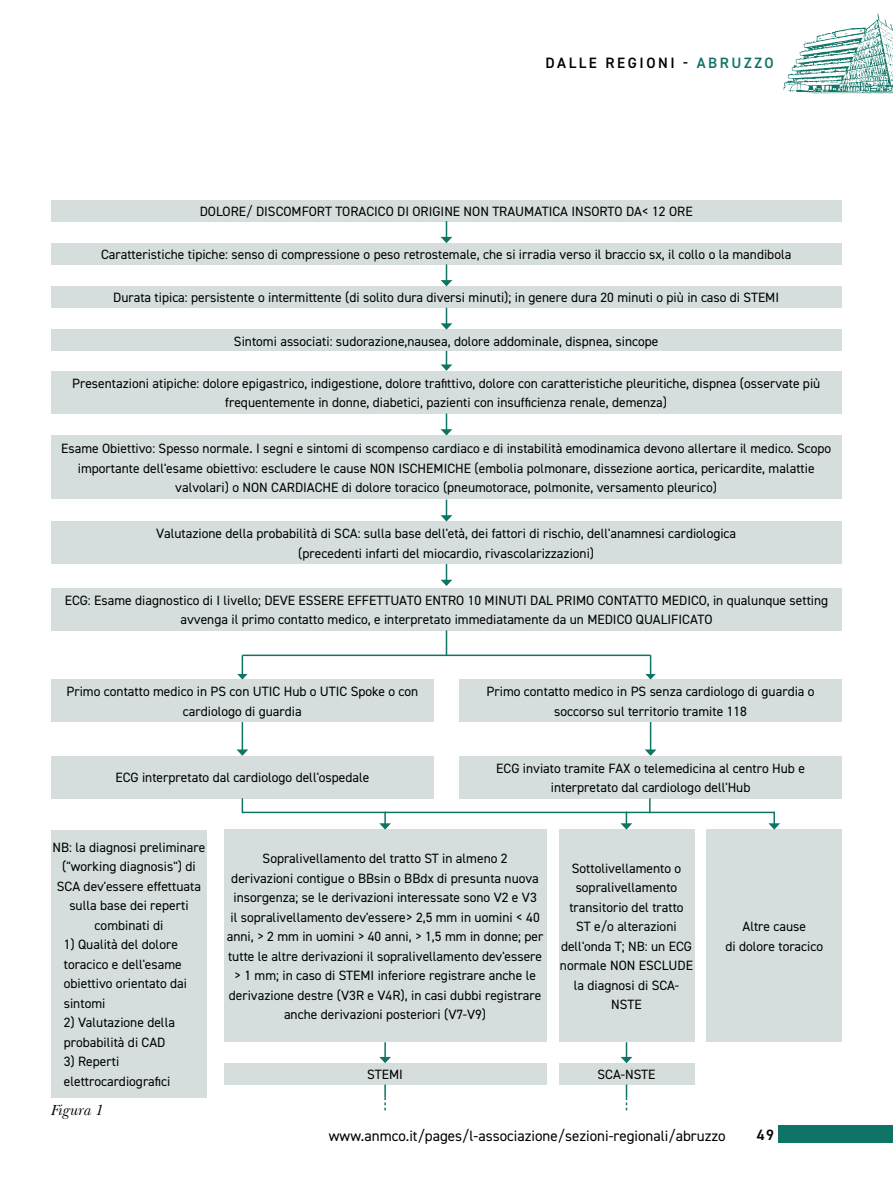
<style>
.page{position:relative;width:893px;height:1191px;background:#fff}
.page>*{position:absolute;margin:0;border:0;box-sizing:border-box;transform-origin:0 0}
.t1{font:15px "DIN2014";color:#000}
.t2{font:600 15px "DIN2014";letter-spacing:.17em;color:#000}
.t3{font:italic 15px "New Baskerville IT Cby BT";color:#000}
.t4{font:13.5px/19.5px "DIN2014";color:#000;text-align:center}
.s1{color:#0f7366}
</style>
<div class="page">
<div style="left:51px;top:200px;width:790px;height:21px;background:#d5dedc"></div>
<div style="left:51px;top:243px;width:790px;height:21px;background:#d5dedc"></div>
<div style="left:51px;top:286px;width:790px;height:22px;background:#d5dedc"></div>
<div style="left:51px;top:330px;width:790px;height:21px;background:#d5dedc"></div>
<div style="left:51px;top:371px;width:790px;height:42px;background:#d5dedc"></div>
<div style="left:51px;top:435px;width:790px;height:64px;background:#d5dedc"></div>
<div style="left:51px;top:521px;width:790px;height:43px;background:#d5dedc"></div>
<div style="left:51px;top:588px;width:791px;height:42px;background:#d5dedc"></div>
<div style="left:51px;top:679px;width:383px;height:43px;background:#d5dedc"></div>
<div style="left:51px;top:756px;width:383px;height:42px;background:#d5dedc"></div>
<div style="left:224px;top:829px;width:322px;height:213px;background:#d5dedc"></div>
<div style="left:224px;top:1063px;width:322px;height:21px;background:#d5dedc"></div>
<div style="left:51px;top:829px;width:156px;height:268px;background:#d5dedc"></div>
<div style="left:459px;top:679px;width:383px;height:43px;background:#d5dedc"></div>
<div style="left:459px;top:756px;width:383px;height:42px;background:#d5dedc"></div>
<div style="left:559px;top:829px;width:135px;height:213px;background:#d5dedc"></div>
<div style="left:559px;top:1063px;width:135px;height:21px;background:#d5dedc"></div>
<div style="left:707px;top:829px;width:135px;height:213px;background:#d5dedc"></div>
<div style="left:778px;top:1125px;width:115px;height:17px;background:#0f7366"></div>
<svg style="left:783px;top:14px;width:110px;height:80px"></svg>
<svg style="left:441px;top:221px;width:11px;height:22px"></svg>
<svg style="left:441px;top:308px;width:11px;height:22px"></svg>
<svg style="left:441px;top:264px;width:11px;height:22px"></svg>
<svg style="left:441px;top:351px;width:11px;height:20px"></svg>
<svg style="left:441px;top:413px;width:11px;height:22px"></svg>
<svg style="left:441px;top:564px;width:11px;height:22px"></svg>
<svg style="left:446px;top:630px;width:1px;height:24px"></svg>
<svg style="left:242px;top:798px;width:1px;height:13px"></svg>
<svg style="left:649px;top:798px;width:2px;height:13px"></svg>
<svg style="left:441px;top:499px;width:11px;height:22px"></svg>
<svg style="left:379px;top:1042px;width:12px;height:21px"></svg>
<svg style="left:621px;top:1042px;width:11px;height:21px"></svg>
<svg style="left:384px;top:1084px;width:2px;height:26px"></svg>
<svg style="left:626px;top:1084px;width:1px;height:26px"></svg>
<svg style="left:237px;top:722px;width:11px;height:34px"></svg>
<svg style="left:645px;top:722px;width:11px;height:34px"></svg>
<svg style="left:768px;top:811px;width:12px;height:18px"></svg>
<svg style="left:621px;top:813px;width:11px;height:16px"></svg>
<svg style="left:379px;top:813px;width:12px;height:16px"></svg>
<svg style="left:645px;top:655px;width:11px;height:24px"></svg>
<svg style="left:237px;top:655px;width:11px;height:24px"></svg>
<hr style="left:242px;top:654px;width:409px;height:2px;background:#0f7366">
<hr style="left:242px;top:811px;width:532px;height:2px;background:#0f7366">
<p class="t2" style="left:546px;top:53px;width:230px">DALLE REGIONI - <span class="s1">ABRUZZO</span></p>
<p class="t4" style="left:200px;top:201px;width:494px">DOLORE/ DISCOMFORT TORACICO DI ORIGINE NON TRAUMATICA INSORTO DA&lt; 12 ORE</p>
<p class="t4" style="left:101px;top:244px;width:692px">Caratteristiche tipiche: senso di compressione o peso retrostemale, che si irradia verso il braccio sx, il collo o la mandibola</p>
<p class="t4" style="left:113px;top:288px;width:667px">Durata tipica: persistente o intermittente (di solito dura diversi minuti); in genere dura 20 minuti o più in caso di STEMI</p>
<p class="t4" style="left:234px;top:331px;width:426px">Sintomi associati: sudorazione,nausea, dolore addominale, dispnea, sincope</p>
<p class="t4" style="left:72px;top:373px;width:750px">Presentazioni atipiche: dolore epigastrico, indigestione, dolore trafittivo, dolore con caratteristiche pleuritiche, dispnea (osservate più frequentemente in donne, diabetici, pazienti con insufficienza renale, demenza)</p>
<p class="t4" style="left:61px;top:438px;width:772px">Esame Obiettivo: Spesso normale. I segni e sintomi di scompenso cardiaco e di instabilità emodinamica devono allertare il medico. Scopo importante dell'esame obiettivo: escludere le cause NON ISCHEMICHE (embolia polmonare, dissezione aortica, pericardite, malattie valvolari) o NON CARDIACHE di dolore toracico (pneumotorace, polmonite, versamento pleurico)</p>
<p class="t4" style="left:156px;top:523px;width:581px">Valutazione della probabilità di SCA: sulla base dell'età, dei fattori di rischio, dell'anamnesi cardiologica (precedenti infarti del miocardio, rivascolarizzazioni)</p>
<p class="t4" style="left:65px;top:590px;width:765px">ECG: Esame diagnostico di I livello; DEVE ESSERE EFFETTUATO ENTRO 10 MINUTI DAL PRIMO CONTATTO MEDICO, in qualunque setting avvenga il primo contatto medico, e interpretato immediatamente da un MEDICO QUALIFICATO</p>
<p class="t4" style="left:66px;top:681px;width:353px">Primo contatto medico in PS con UTIC Hub o UTIC Spoke o con cardiologo di guardia</p>
<p class="t4" style="left:115px;top:767px;width:255px">ECG interpretato dal cardiologo dell'ospedale</p>
<p class="t4" style="left:487px;top:681px;width:330px">Primo contatto medico in PS senza cardiologo di guardia o soccorso sul territorio tramite 118</p>
<p class="t4" style="left:496px;top:758px;width:310px">ECG inviato tramite FAX o telemedicina al centro Hub e interpretato dal cardiologo dell'Hub</p>
<p class="t4" style="left:53px;top:837px;width:154px">NB: la diagnosi preliminare ("working diagnosis") di<br>SCA dev'essere effettuata sulla base dei reperti combinati di</p>
<p class="t4" style="left:64px;top:934px;width:125px;text-align:left">1) Qualità del dolore toracico e dell'esame obiettivo orientato dai sintomi</p>
<p class="t4" style="left:64px;top:1012px;width:113px;text-align:left">2) Valutazione della probabilità di CAD</p>
<p class="t4" style="left:64px;top:1051px;width:108px;text-align:left">3) Reperti elettrocardiografici</p>
<p class="t3" style="left:51px;top:1101px;width:55px">Figura 1</p>
<p class="t4" style="left:227px;top:848px;width:318px">Sopralivellamento del tratto ST in almeno 2<br>derivazioni contigue o BBsin o BBdx di presunta nuova insorgenza; se le derivazioni interessate sono V2 e V3<br>il sopralivellamento dev'essere&gt; 2,5 mm in uomini &lt; 40 anni, &gt; 2 mm in uomini &gt; 40 anni, &gt; 1,5 mm in donne; per tutte le altre derivazioni il sopralivellamento dev'essere &gt; 1 mm; in caso di STEMI inferiore registrare anche le derivazione destre (V3R e V4R), in casi dubbi registrare anche derivazioni posteriori (V7-V9)</p>
<p class="t4" style="left:560px;top:858px;width:135px">Sottolivellamento o sopralivellamento transitorio del tratto<br>ST e/o alterazioni dell'onda T; NB: un ECG normale NON ESCLUDE la diagnosi di SCA-<br>NSTE</p>
<p class="t4" style="left:367px;top:1064px;width:37px">STEMI</p>
<p class="t4" style="left:598px;top:1064px;width:59px">SCA-NSTE</p>
<p class="t4" style="left:725px;top:916px;width:99px">Altre cause<br>di dolore toracico</p>
<p class="t1" style="left:329px;top:1126px;width:398px">www.anmco.it/pages/l-associazione/sezioni-regionali/abruzzo</p>
<p class="t2" style="left:757px;top:1124px;width:19px">49</p>
</div>
